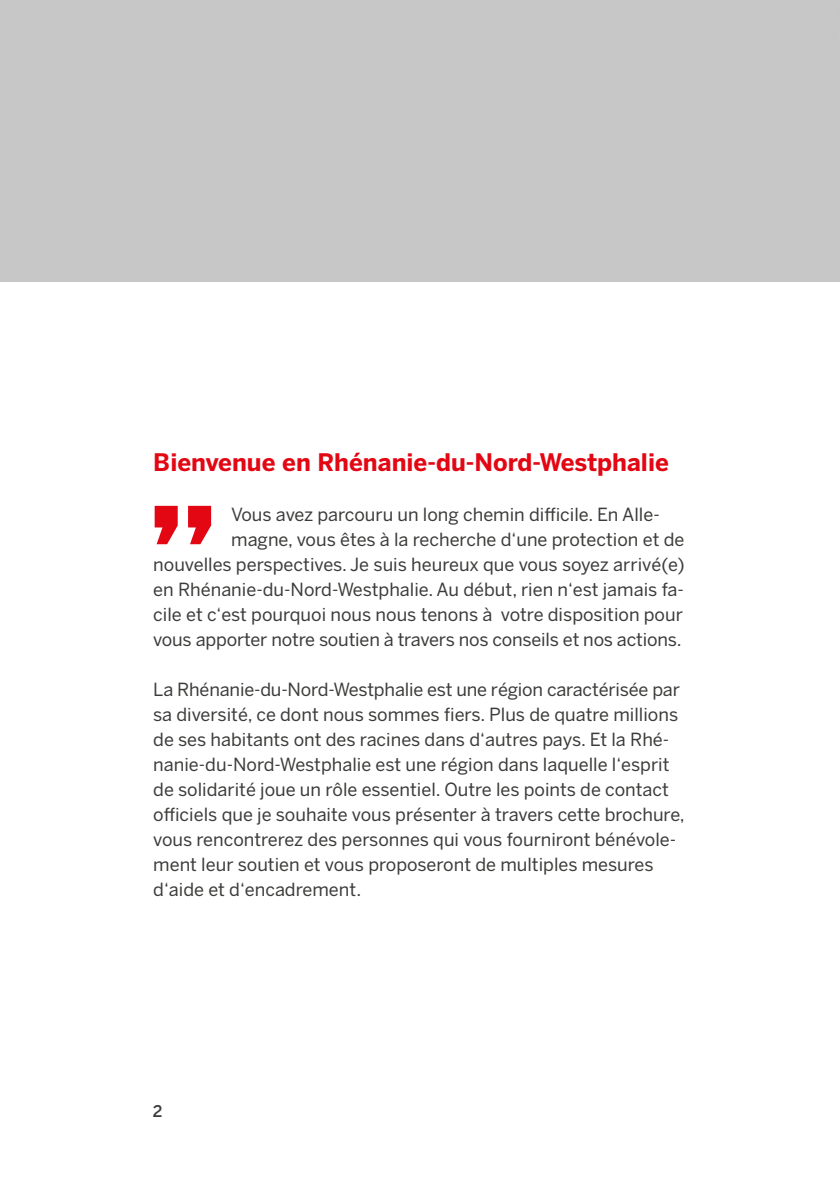
<style>
.page{position:relative;width:840px;height:1191px;background:#fff}
.page>*{position:absolute;margin:0;border:0;box-sizing:border-box;transform-origin:0 0}
.t1{font:700 24px "Benton Sans";color:#e30613}
.t2{font:18px/25px "Benton Sans";color:#3c3c3b}
.t3{font:500 16px "Benton Sans";color:#3c3c3b}
</style>
<div class="page">
<svg style="left:154px;top:506px;width:57px;height:38px"></svg>
<h2 class="t1" style="left:153px;top:448px;width:517px">Bienvenue en Rhénanie-du-Nord-Westphalie</h2>
<p class="t2" style="left:231px;top:502px;width:430px">Vous avez parcouru un long chemin difficile. En Alle-</p>
<p class="t2" style="left:231px;top:527px;width:454px">magne, vous êtes à la recherche d‘une protection et de</p>
<p class="t2" style="left:153px;top:552px;width:532px">nouvelles perspectives. Je suis heureux que vous soyez arrivé(e)</p>
<p class="t2" style="left:153px;top:577px;width:532px">en Rhénanie-du-Nord-Westphalie. Au début, rien n‘est jamais fa-</p>
<p class="t2" style="left:153px;top:602px;width:531px">cile et c‘est pourquoi nous nous tenons à votre disposition pour</p>
<p class="t2" style="left:153px;top:627px;width:529px">vous apporter notre soutien à travers nos conseils et nos actions.</p>
<p class="t2" style="left:153px;top:677px;width:532px">La Rhénanie-du-Nord-Westphalie est une région caractérisée par sa diversité, ce dont nous sommes fiers. Plus de quatre millions de ses habitants ont des racines dans d‘autres pays. Et la Rhé&shy;nanie-du-Nord-Westphalie est une région dans laquelle l‘esprit de solidarité joue un rôle essentiel. Outre les points de contact officiels que je souhaite vous présenter à travers cette brochure, vous rencontrerez des personnes qui vous fourniront bénévole&shy;ment leur soutien et vous proposeront de multiples mesures d‘aide et d‘encadrement.</p>
<p class="t3" style="left:153px;top:1101px;width:11px">2</p>
</div>
